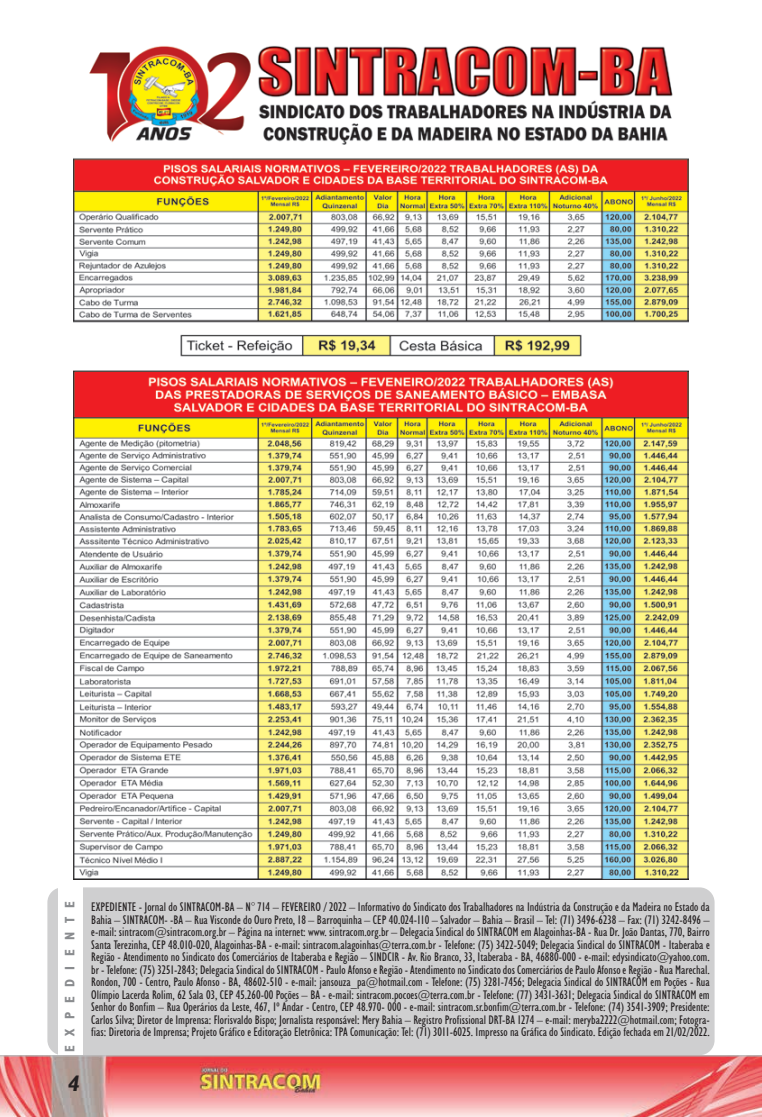
<style>
.page{position:relative;width:762px;height:1117px;background:#fff}
.page>*{position:absolute;margin:0;border:0;box-sizing:border-box;transform-origin:0 0}
.t1{font:italic 700 22.5px "Humanist 521 BT";color:#231f20}
.t2{font:700 condensed 13.75px "Humanist 521 BT";letter-spacing:.675em;color:#8a8c8f}
.t3{font:condensed 12.5px/12.5px "Humanist 521 BT";color:#231f20;text-align:justify}
</style>
<div class="page">
<div style="left:47px;top:887px;width:667px;height:167px;background:#cfcfd0;border-radius:15px"></div>
<svg style="left:0;top:1054px;width:762px;height:62px"></svg>
<div style="left:58px;top:887px;width:25px;height:167px;background:#fff"></div>
<img style="left:74px;top:45px;width:614px;height:834px">
<p class="t2" style="left:61px;top:1051px;width:152px;rotate:-90deg">EXPEDIENTE</p>
<h1 class="t1" style="left:68px;top:1068px;width:14px">4</h1>
<p class="t3" style="left:91px;top:900px;width:620px">EXPEDIENTE - Jornal do SINTRACOM-BA – N° 714 – FEVEREIRO / 2022 – Informativo do Sindicato dos Trabalhadores na Indústria da Construção e da Madeira no Estado da Bahia – SINTRACOM- -BA – Rua Visconde do Ouro Preto, 18 – Barroquinha – CEP 40.024-110 – Salvador – Bahia – Brasil – Tel: (71) 3496-6238 – Fax: (71) 3242-8496 – e-mail: sintracom@sintracom.org.br – Página na internet: www. sintracom.org.br – Delegacia Sindical do SINTRACOM em Alagoinhas-BA - Rua Dr. João Dantas, 770, Bairro Santa Terezinha, CEP 48.010-020, Alagoinhas-BA - e-mail: sintracom.alagoinhas@terra.com.br - Telefone: (75) 3422-5049; Delegacia Sindical do SINTRACOM - Itaberaba e Região - Atendimento no Sindicato dos Comerciários de Itaberaba e Região – SINDCIR - Av. Rio Branco, 33, Itaberaba - BA, 46880-000 - e-mail: edysindicato@yahoo.com. br - Telefone: (75) 3251-2843; Delegacia Sindical do SINTRACOM - Paulo Afonso e Região - Atendimento no Sindicato dos Comerciários de Paulo Afonso e Região - Rua Marechal.<br>Rondon, 700 - Centro, Paulo Afonso - BA, 48602-510 - e-mail: jansouza_pa@hotmail.com - Telefone: (75) 3281-7456; Delegacia Sindical do SINTRACOM em Poções - Rua Olímpio Lacerda Rolim, 62 Sala 03, CEP 45.260-00 Poções – BA - e-mail: sintracom.pocoes@terra.com.br - Telefone: (77) 3431-3631; Delegacia Sindical do SINTRACOM em Senhor do Bonfim – Rua Operários da Leste, 467, 1º Andar - Centro, CEP 48.970- 000 - e-mail: sintracom.sr.bonfim@terra.com.br - Telefone: (74) 3541-3909; Presidente:<br>Carlos Silva; Diretor de Imprensa: Florisvaldo Bispo; Jornalista responsável: Mery Bahia – Registro Profissional DRT-BA 1274 – e-mail: meryba2222@hotmail.com; Fotogra&shy;fias: Diretoria de Imprensa; Projeto Gráfico e Editoração Eletrônica: TPA Comunicação: Tel: (71) 3011-6025. Impresso na Gráfica do Sindicato. Edição fechada em 21/02/2022.</p>
</div>
